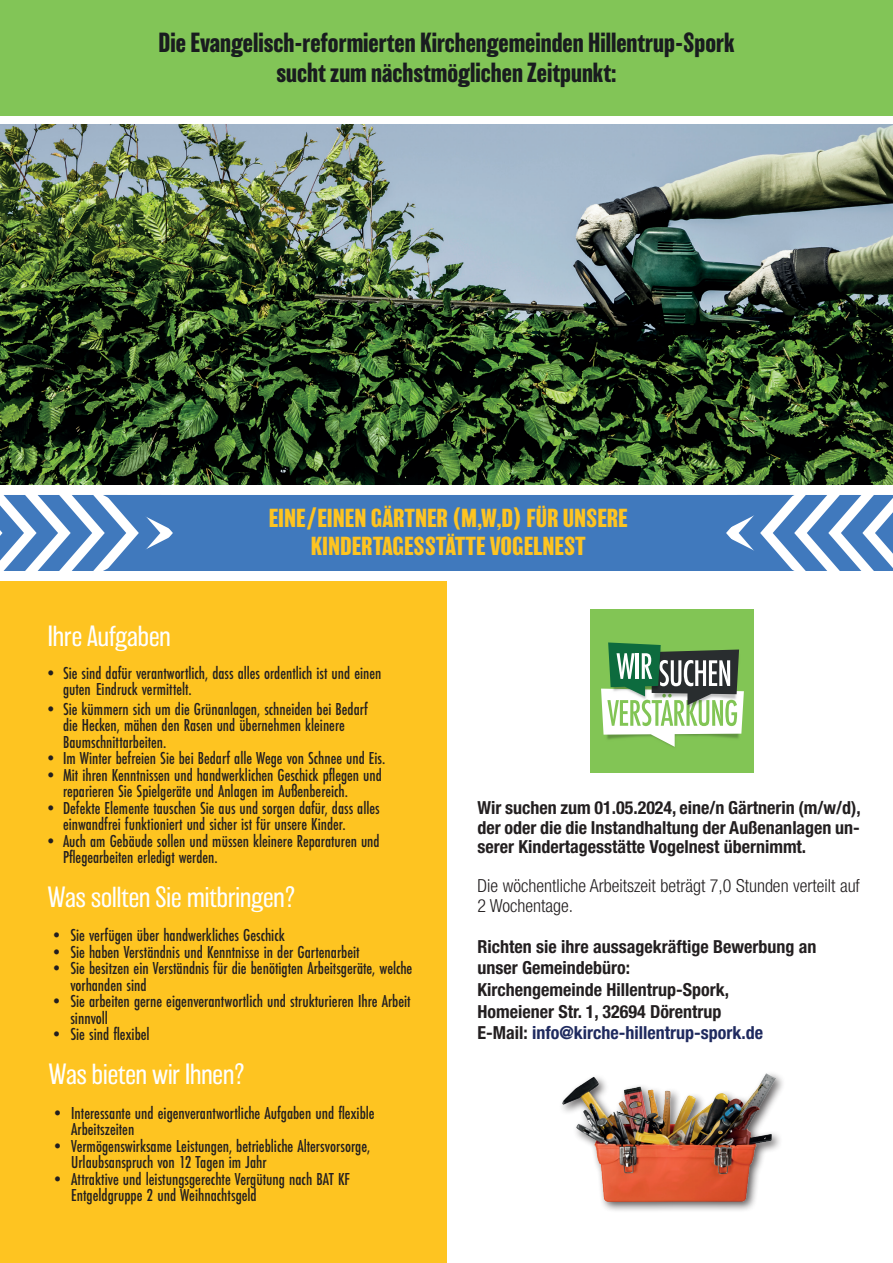
<style>
.page{position:relative;width:893px;height:1263px;background:#fff}
.page>*{position:absolute;margin:0;border:0;box-sizing:border-box;transform-origin:0 0}
.t1{font:200 27px "Balboa";color:#fff}
.t2{font:700 25.5px/30.6px "Balboa";color:#191c1f;text-align:center;scale:.96 1}
.t3{font:700 24px/28.8px "Balboa";color:#fec421;text-align:center}
.t4{font:500 18px/16.5px "Futura PT Cond";color:#231f20}
.t5{font:700 condensed 18px/21.6px "Helvetica Neue LT Std";color:#231f20;text-align:justify}
.t6{font:300 condensed 18px/19.5px "Helvetica Neue LT Std";color:#231f20}
.s1{color:#1f2a5f}
</style>
<div class="page">
<img style="left:0;top:125px;width:893px;height:359px">
<div style="left:0;top:0;width:893px;height:115px;background:#82c557"></div>
<div style="left:0;top:581px;width:446px;height:682px;background:#fec421"></div>
<svg style="left:0;top:495px;width:103px;height:76px"></svg>
<svg style="left:794px;top:495px;width:99px;height:76px"></svg>
<div style="left:103px;top:495px;width:691px;height:76px;background:#4079bd"></div>
<div style="left:591px;top:610px;width:163px;height:163px;background:#82c555"></div>
<svg style="left:601px;top:642px;width:143px;height:105px"></svg>
<div style="left:558px;top:1070px;width:228px;height:142px;background:#231f20;opacity:.75"></div>
<img style="left:562px;top:1074px;width:213px;height:127px">
<h2 class="t2" style="left:158px;top:27px;width:602px">Die Evangelisch-reformierten Kirchengemeinden Hillentrup-Spork sucht zum nächstmöglichen Zeitpunkt:</h2>
<h3 class="t3" style="left:269px;top:503px;width:360px">EINE/EINEN GÄRTNER (M,W,D) FÜR UNSERE<br>KINDERTAGESSTÄTTE VOGELNEST</h3>
<h1 class="t1" style="left:48px;top:622px;width:124px">Ihre Aufgaben</h1>
<p class="t4" style="left:63px;top:664px;width:320px;text-indent:-21px">• Sie sind dafür verantwortlich, dass alles ordentlich ist und einen guten Eindruck vermittelt.</p>
<p class="t4" style="left:63px;top:700px;width:306px;text-indent:-21px">• Sie kümmern sich um die Grünanlagen, schneiden bei Bedarf die Hecken, mähen den Rasen und übernehmen kleinere<br>Baumschnittarbeiten.</p>
<p class="t4" style="left:42px;top:750px;width:345px">• Im Winter befreien Sie bei Bedarf alle Wege von Schnee und Eis.</p>
<p class="t4" style="left:63px;top:766px;width:320px;text-indent:-21px">• Mit ihren Kenntnissen und handwerklichen Geschick pflegen und reparieren Sie Spielgeräte und Anlagen im Außenbereich.</p>
<p class="t4" style="left:63px;top:799px;width:318px;text-indent:-21px">• Defekte Elemente tauschen Sie aus und sorgen dafür, dass alles einwandfrei funktioniert und sicher ist für unsere Kinder.</p>
<p class="t4" style="left:63px;top:832px;width:318px;text-indent:-21px">• Auch am Gebäude sollen und müssen kleinere Reparaturen und<br>Pflegearbeiten erledigt werden.</p>
<h1 class="t1" style="left:48px;top:883px;width:249px">Was sollten Sie mitbringen?</h1>
<p class="t4" style="left:48px;top:927px;width:238px">• Sie verfügen über handwerkliches Geschick</p>
<p class="t4" style="left:48px;top:943px;width:313px">• Sie haben Verständnis und Kenntnisse in der Gartenarbeit</p>
<p class="t4" style="left:70px;top:960px;width:344px;text-indent:-23px">• Sie besitzen ein Verständnis für die benötigten Arbeitsgeräte, welche vorhanden sind</p>
<p class="t4" style="left:70px;top:993px;width:342px;text-indent:-23px">• Sie arbeiten gerne eigenverantwortlich und strukturieren Ihre Arbeit sinnvoll</p>
<p class="t4" style="left:48px;top:1026px;width:103px">• Sie sind flexibel</p>
<h1 class="t1" style="left:49px;top:1060px;width:198px">Was bieten wir Ihnen?</h1>
<p class="t4" style="left:71px;top:1104px;width:305px;text-indent:-23px">• Interessante und eigenverantwortliche Aufgaben und flexible<br>Arbeitszeiten</p>
<p class="t4" style="left:71px;top:1137px;width:300px;text-indent:-23px">• Vermögenswirksame Leistungen, betriebliche Altersvorsorge,<br>Urlaubsanspruch von 12 Tagen im Jahr</p>
<p class="t4" style="left:71px;top:1170px;width:280px;text-indent:-23px">• Attraktive und leistungsgerechte Vergütung nach BAT KF<br>Entgeldgruppe 2 und Weihnachtsgeld</p>
<p class="t5" style="left:478px;top:798px;width:385px;line-height:19.5px">Wir suchen zum 01.05.2024, eine/n Gärtnerin (m/w/d), der oder die die Instandhaltung der Außenanlagen un&shy;serer Kindertagesstätte Vogelnest übernimmt.</p>
<p class="t6" style="left:478px;top:876px;width:384px">Die wöchentliche Arbeitszeit beträgt 7,0 Stunden verteilt auf<br>2 Wochentage.</p>
<p class="t5" style="left:478px;top:935px;width:340px;text-align:left">Richten sie ihre aussagekräftige Bewerbung an unser Gemeindebüro:<br>Kirchengemeinde Hillentrup-Spork,<br>Homeiener Str. 1, 32694 Dörentrup<br>E-Mail: <span class="s1">info@kirche-hillentrup-spork.de</span></p>
</div>
